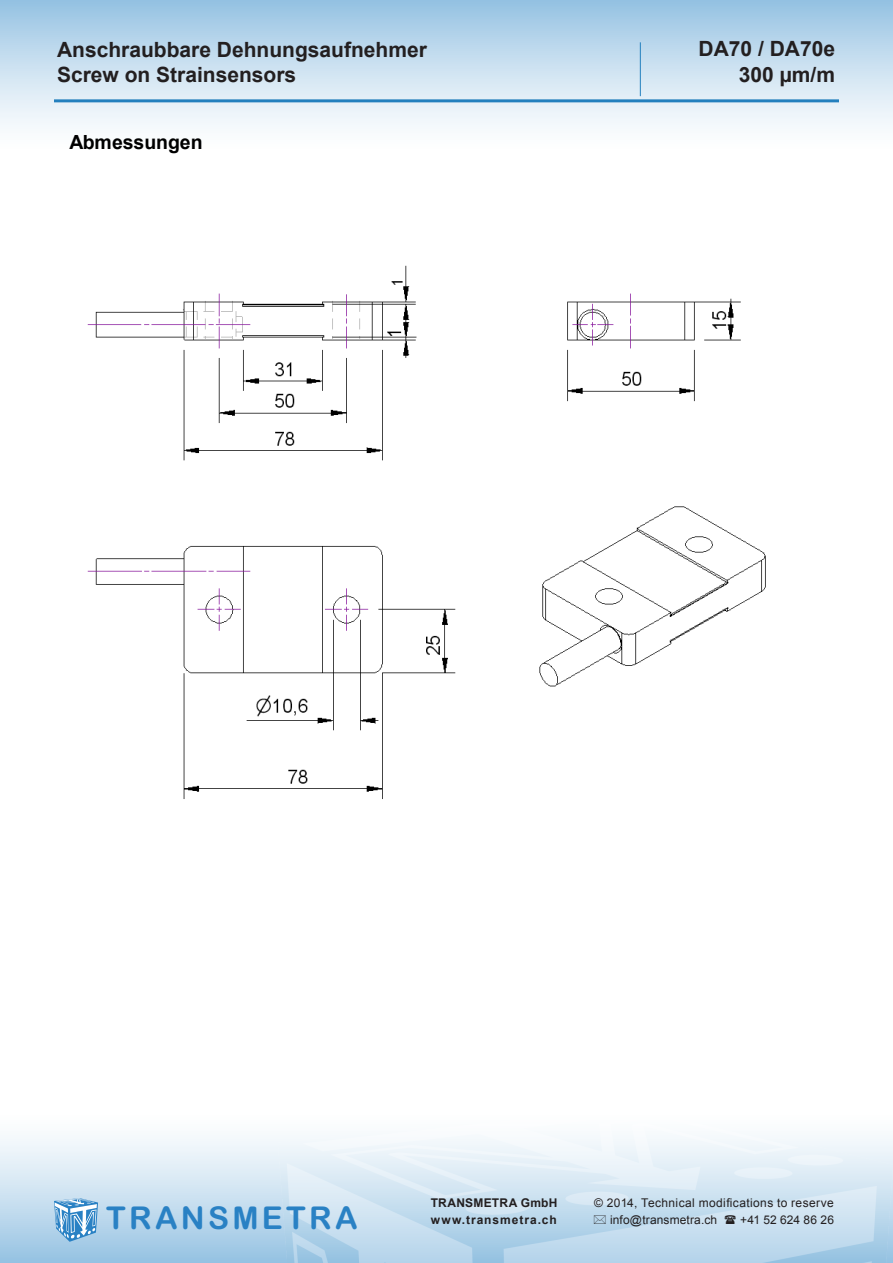
<style>
.page{position:relative;width:893px;height:1263px;background:#fff}
.page>*{position:absolute;margin:0;border:0;box-sizing:border-box;transform-origin:0 0}
.t1{font:31.5px "Arial Rounded MT Bold";letter-spacing:.105em;color:#2981c4}
.t2{font:700 21px "Arial";color:#231f20}
.t3{font:700 19.5px "Arial";letter-spacing:-.005em;color:#000}
.t4{font:12px "Arial";letter-spacing:.025em;color:#231f20}
.t5{font:700 12px "Arial";letter-spacing:.065em;color:#231f20}
.t6{font:700 12px "Arial";letter-spacing:.02em;color:#231f20}
.t7{font:12px "Arial";letter-spacing:.005em;color:#231f20}
</style>
<div class="page">
<div style="left:0;top:1093px;width:893px;height:170px;background:linear-gradient(to bottom,#fff,#9dc6e4)"></div>
<img style="left:278px;top:1103px;width:615px;height:160px">
<div style="left:0;top:0;width:893px;height:170px;background:linear-gradient(to bottom,#9bc5e4,#fff)"></div>
<svg style="left:54px;top:1198px;width:44px;height:44px;background:#85b7dd"></svg>
<hr style="left:54px;top:99px;width:785px;height:3px;background:#2380be">
<hr style="left:640px;top:42px;width:1px;height:54px;background:#2380be">
<img style="left:87px;top:265px;width:679px;height:534px">
<svg style="left:594px;top:1215px;width:12px;height:9px"></svg>
<svg style="left:725px;top:1215px;width:11px;height:9px"></svg>
<p class="t2" style="left:57px;top:35px;width:371px">Anschraubbare Dehnungsaufnehmer</p>
<p class="t2" style="left:57px;top:60px;width:241px">Screw on Strainsensors</p>
<p class="t3" style="left:69px;top:135px;width:135px">Abmessungen</p>
<p class="t2" style="left:698px;top:35px;width:138px">DA70 / DA70e</p>
<p class="t2" style="left:739px;top:60px;width:98px">300 µm/m</p>
<p class="t1" style="left:106px;top:1199px;width:253px">TRANSMETRA</p>
<p class="t6" style="left:431px;top:1195px;width:128px">TRANSMETRA GmbH</p>
<p class="t4" style="left:594px;top:1195px;width:241px">© 2014, Technical modifications to reserve</p>
<p class="t5" style="left:431px;top:1212px;width:127px">www.transmetra.ch</p>
<p class="t4" style="left:610px;top:1212px;width:109px">info@transmetra.ch</p>
<p class="t7" style="left:740px;top:1212px;width:95px">+41 52 624 86 26</p>
</div>
